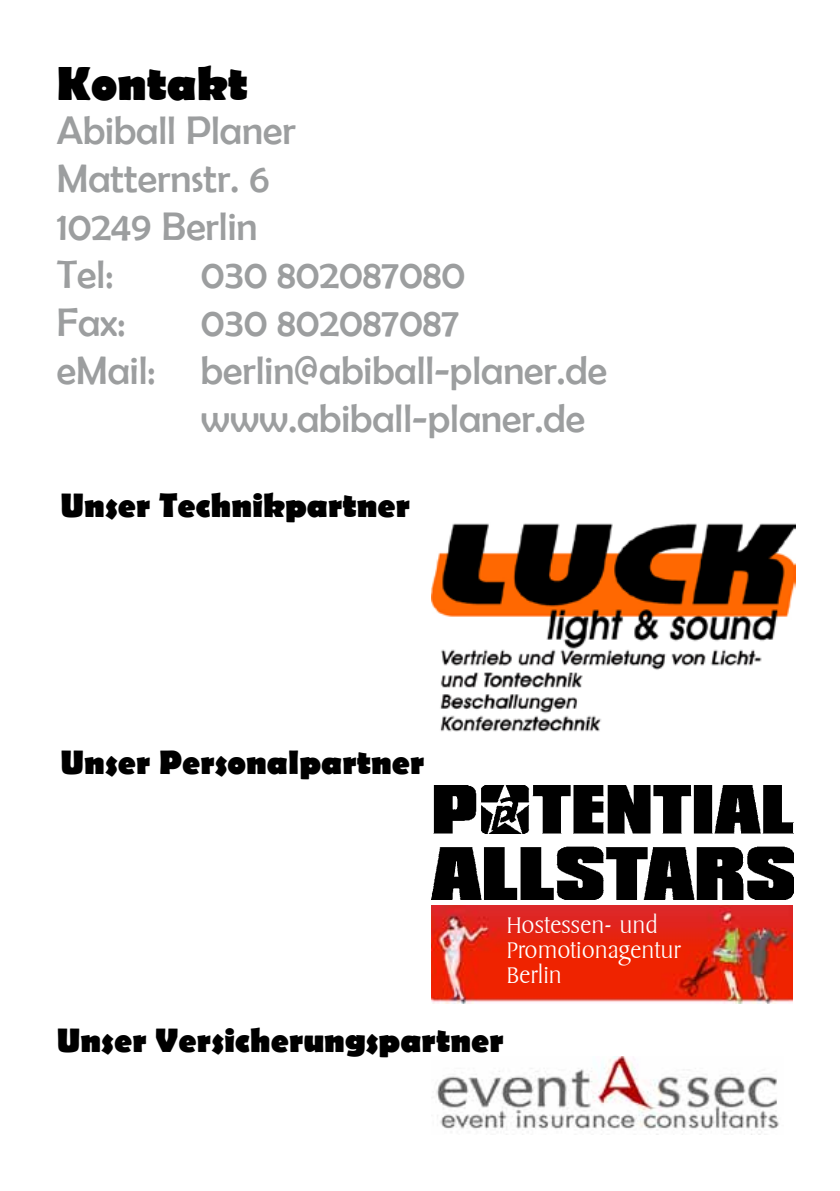
<style>
.page{position:relative;width:840px;height:1191px;background:#fff}
.page>*{position:absolute;margin:0;border:0;box-sizing:border-box;transform-origin:0 0}
.t1{font:700 48px "Berlin Sans FB";color:#000}
.t2{font:40px/48px "Berlin Sans FB";color:#9c9e9f}
.t3{font:700 34px "Berlin Sans FB";color:#000}
.t4{font:200 27px/25px "Sydney";color:#fff}
</style>
<div class="page">
<img style="left:431px;top:786px;width:361px;height:113px">
<img style="left:431px;top:905px;width:361px;height:98px">
<img style="left:431px;top:523px;width:363px;height:209px">
<img style="left:436px;top:1057px;width:343px;height:76px">
<p class="t1" style="left:57px;top:57px;width:192px">Kontakt</p>
<p class="t2" style="left:57px;top:106px;width:240px">Abiball Planer<br>Matternstr. 6<br>10249 Berlin<br>Tel:</p>
<p class="t2" style="left:201px;top:250px;width:266px">030 802087080</p>
<p class="t2" style="left:57px;top:298px;width:70px">Fax:</p>
<p class="t2" style="left:201px;top:298px;width:259px">030 802087087</p>
<p class="t2" style="left:57px;top:346px;width:551px">eMail: berlin@abiball-planer.de</p>
<p class="t2" style="left:201px;top:394px;width:385px">www.abiball-planer.de</p>
<p class="t3" style="left:60px;top:486px;width:351px">Unser Technikpartner</p>
<p class="t3" style="left:60px;top:743px;width:365px">Unser Personalpartner</p>
<p class="t4" style="left:506px;top:913px;width:175px">Hostessen- und<br>Promotionagentur<br>Berlin</p>
<p class="t3" style="left:57px;top:1020px;width:448px">Unser Versicherungspartner</p>
</div>
